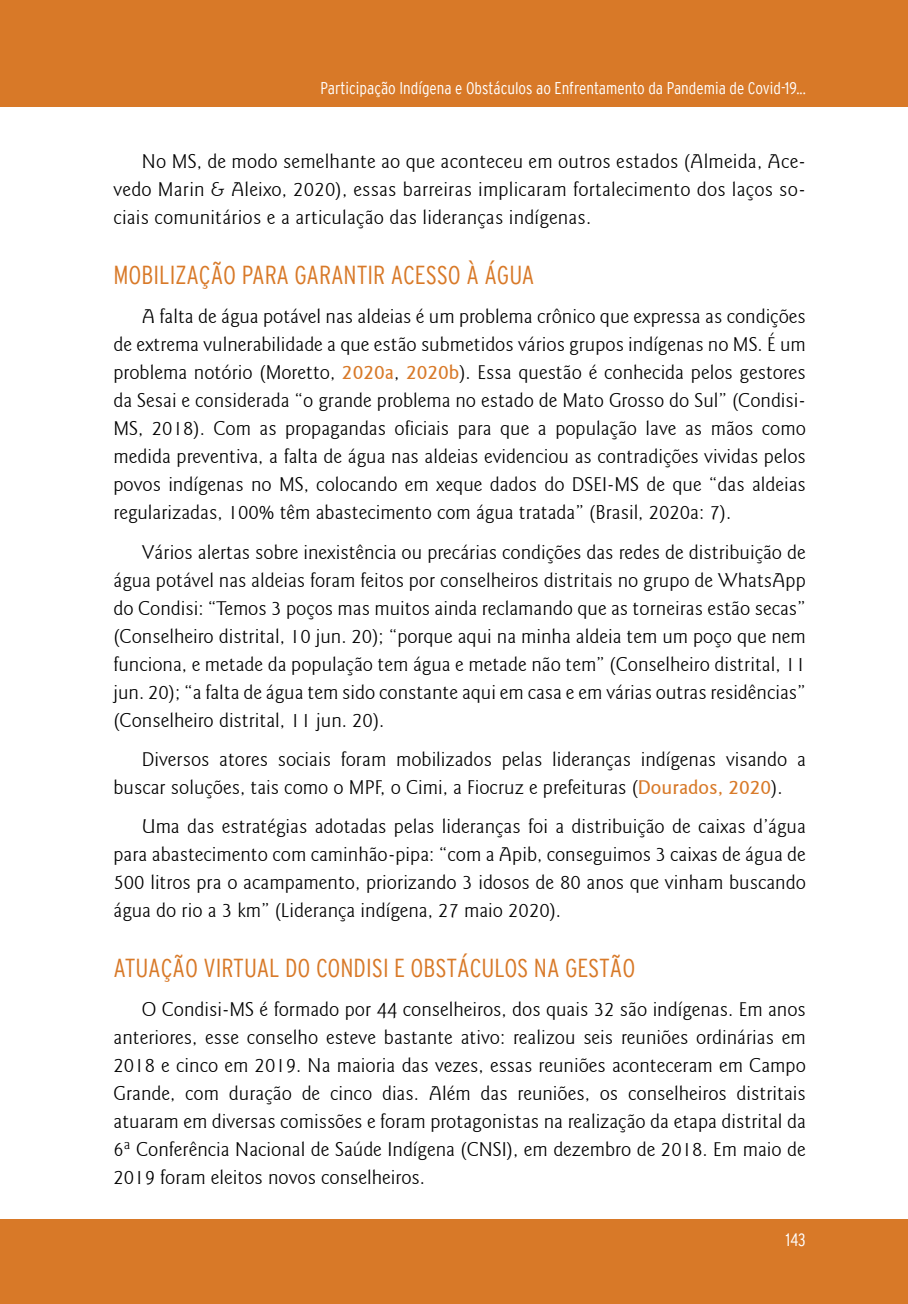
<style>
.page{position:relative;width:908px;height:1304px;background:#fff}
.page>*{position:absolute;margin:0;border:0;box-sizing:border-box;transform-origin:0 0}
.subiitulo_-_nivel_1{font:300 condensed 26px "Interstate";color:#d87928}
.corpo_do_texto{font:300 20px/28px "Goudy Sans IT Cby BT";color:#000;text-align:justify}
.t1{font:300 condensed 18px "Interstate";color:#fff}
.t2{font:300 condensed 17px "Interstate";color:#fff}
.s1{font-weight:500;color:#d87928}
</style>
<div class="page">
<div style="left:0;top:1219px;width:907px;height:85px;background:#d87928"></div>
<div style="left:0;top:0;width:907px;height:107px;background:#d87928"></div>
<p class="t2" style="left:320px;top:78px;width:486px">Participação Indígena e Obstáculos ao Enfrentamento da Pandemia de Covid-19...</p>
<p class="corpo_do_texto" style="left:113px;top:148px;width:693px;text-indent:28px">No MS, de modo semelhante ao que aconteceu em outros estados (Almeida, Ace&shy;vedo Marin &amp; Aleixo, 2020), essas barreiras implicaram fortalecimento dos laços so&shy;ciais comunitários e a articulação das lideranças indígenas.</p>
<p class="subiitulo_-_nivel_1" style="left:113px;top:260px;width:422px">MOBILIZAÇÃO PARA GARANTIR ACESSO À ÁGUA</p>
<p class="corpo_do_texto" style="left:113px;top:303px;width:693px;text-indent:28px">A falta de água potável nas aldeias é um problema crônico que expressa as condições de extrema vulnerabilidade a que estão submetidos vários grupos indígenas no MS. É um problema notório (Moretto, <span class="s1">2020a</span>, <span class="s1">2020b</span>). Essa questão é conhecida pelos gestores da Sesai e considerada “o grande problema no estado de Mato Grosso do Sul” (Condisi-MS, 2018). Com as propagandas oficiais para que a população lave as mãos como medida preventiva, a falta de água nas aldeias evidenciou as contradições vividas pelos povos indígenas no MS, colocando em xeque dados do DSEI-MS de que “das aldeias regularizadas, 100% têm abastecimento com água tratada” (Brasil, 2020a: 7).</p>
<p class="corpo_do_texto" style="left:113px;top:538px;width:693px;text-indent:28px">Vários alertas sobre inexistência ou precárias condições das redes de distribuição de água potável nas aldeias foram feitos por conselheiros distritais no grupo de WhatsApp do Condisi: “Temos 3 poços mas muitos ainda reclamando que as torneiras estão secas” (Conselheiro distrital, 10 jun. 20); “porque aqui na minha aldeia tem um poço que nem funciona, e metade da população tem água e metade não tem” (Conselheiro distrital, 11 jun. 20); “a falta de água tem sido constante aqui em casa e em várias outras residências” (Conselheiro distrital, 11 jun. 20).</p>
<p class="corpo_do_texto" style="left:113px;top:745px;width:693px;text-indent:28px">Diversos atores sociais foram mobilizados pelas lideranças indígenas visando a buscar soluções, tais como o MPF, o Cimi, a Fiocruz e prefeituras (<span class="s1">Dourados, 2020</span>).</p>
<p class="corpo_do_texto" style="left:113px;top:813px;width:693px;text-indent:28px">Uma das estratégias adotadas pelas lideranças foi a distribuição de caixas d’água para abastecimento com caminhão-pipa: “com a Apib, conseguimos 3 caixas de água de 500 litros pra o acampamento, priorizando 3 idosos de 80 anos que vinham buscando água do rio a 3 km” (Liderança indígena, 27 maio 2020).</p>
<p class="subiitulo_-_nivel_1" style="left:113px;top:953px;width:523px">ATUAÇÃO VIRTUAL DO CONDISI E OBSTÁCULOS NA GESTÃO</p>
<p class="corpo_do_texto" style="left:113px;top:995px;width:693px;text-indent:28px">O Condisi-MS é formado por 44 conselheiros, dos quais 32 são indígenas. Em anos anteriores, esse conselho esteve bastante ativo: realizou seis reuniões ordinárias em 2018 e cinco em 2019. Na maioria das vezes, essas reuniões aconteceram em Campo Grande, com duração de cinco dias. Além das reuniões, os conselheiros distritais atuaram em diversas comissões e foram protagonistas na realização da etapa distrital da 6ª Conferência Nacional de Saúde Indígena (CNSI), em dezembro de 2018. Em maio de 2019 foram eleitos novos conselheiros.</p>
<p class="t1" style="left:785px;top:1230px;width:21px">143</p>
</div>
